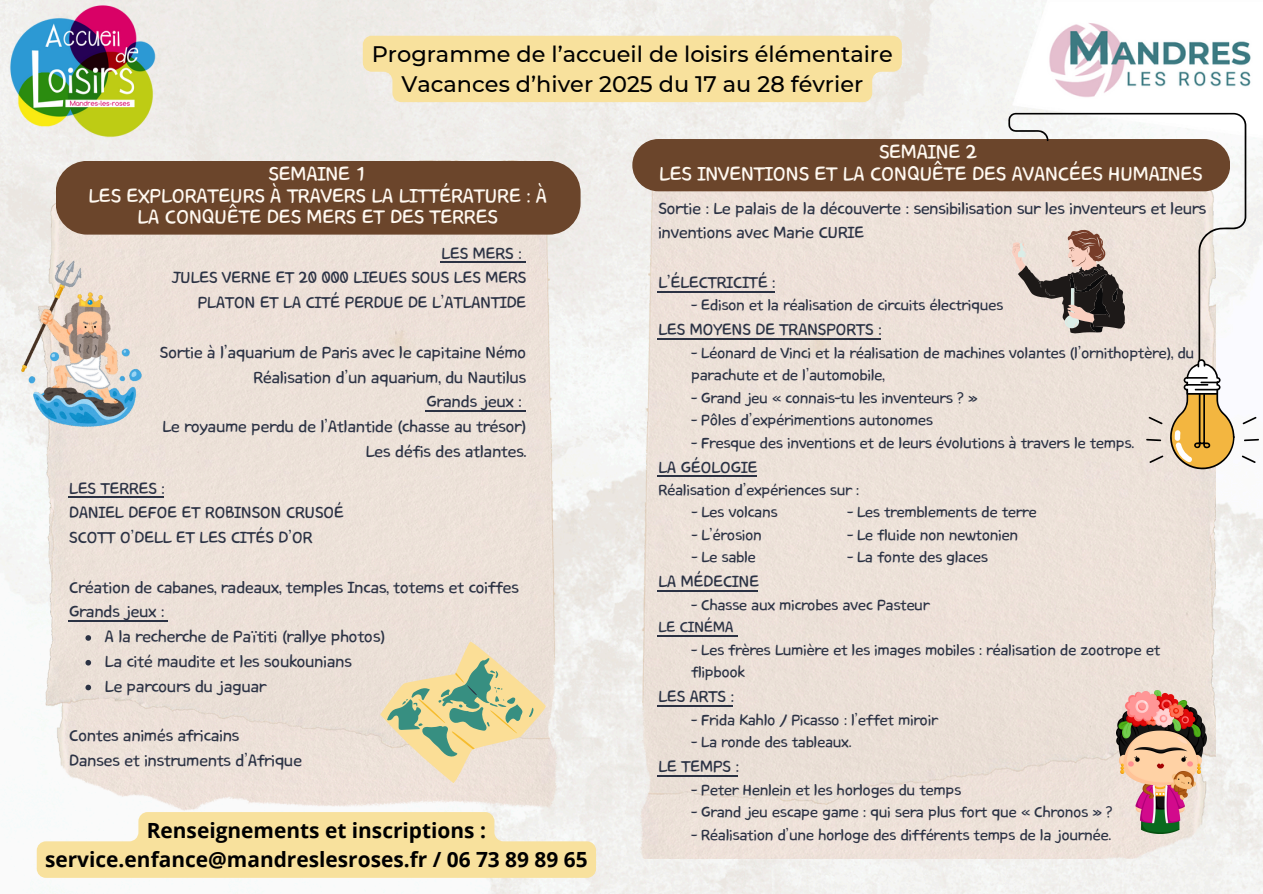
<style>
.page{position:relative;width:1263px;height:894px;background:#fff}
.page>*{position:absolute;margin:0;border:0;box-sizing:border-box;transform-origin:0 0}
.t1{font:25.5px/21.3px "Core Bandi Face";letter-spacing:-.09em;color:#fff9f1;text-align:center}
.t2{font:500 22.35px/30.3px "Montserrat";color:#000;text-align:center}
.t3{font:21px/24.8px "Core Bandi Face";letter-spacing:-.09em;color:#2b3244}
.t4{font:700 20.85px/29.2px "Open Sans";color:#000;text-align:center}
.t5{font:19.5px/22.5px "Core Bandi Face";letter-spacing:-.09em;color:#2b3244}
</style>
<div class="page">
<img style="left:0;top:0;width:1263px;height:893px">
<img style="left:1013px;top:0;width:250px;height:138px">
<img style="left:0;top:0;width:174px;height:144px">
<div style="left:640px;top:139px;width:576px;height:719px;background:#ece1d8"></div>
<div style="left:39px;top:161px;width:518px;height:650px;background:#ece1d8"></div>
<div style="left:56px;top:161px;width:525px;height:73px;background:#6b452b;border-radius:32px"></div>
<div style="left:632px;top:139px;width:598px;height:52px;background:#6b452b;border-radius:26px"></div>
<hr style="left:658px;top:291px;width:117px;height:1px;background:#2b3244">
<hr style="left:658px;top:338px;width:223px;height:1px;background:#2b3244">
<hr style="left:658px;top:475px;width:99px;height:1px;background:#2b3244">
<hr style="left:658px;top:590px;width:100px;height:1px;background:#2b3244">
<hr style="left:658px;top:635px;width:75px;height:1px;background:#2b3244">
<hr style="left:658px;top:705px;width:75px;height:1px;background:#2b3244">
<hr style="left:658px;top:774px;width:80px;height:2px;background:#2b3244">
<svg style="left:1008px;top:113px;width:238px;height:249px;fill:#ede1d9"></svg>
<svg style="left:1241px;top:455px;width:15px;height:8px"></svg>
<svg style="left:1242px;top:416px;width:15px;height:8px"></svg>
<svg style="left:1244px;top:438px;width:15px;height:3px"></svg>
<svg style="left:1146px;top:358px;width:88px;height:111px"></svg>
<svg style="left:1012px;top:229px;width:113px;height:105px"></svg>
<hr style="left:69px;top:496px;width:95px;height:1px;background:#2b3244">
<hr style="left:69px;top:620px;width:95px;height:1px;background:#2b3244">
<svg style="left:85px;top:635px;width:6px;height:5px"></svg>
<svg style="left:85px;top:659px;width:6px;height:6px"></svg>
<svg style="left:85px;top:684px;width:6px;height:6px"></svg>
<svg style="left:380px;top:640px;width:167px;height:142px"></svg>
<img style="left:22px;top:260px;width:119px;height:166px">
<img style="left:1116px;top:690px;width:90px;height:142px">
<div style="left:363px;top:36px;width:539px;height:66px;background:#f8e19d"></div>
<svg style="left:37px;top:811px;width:559px;height:66px"></svg>
<hr style="left:441px;top:262px;width:80px;height:1px;background:#2b3244">
<hr style="left:426px;top:410px;width:95px;height:1px;background:#2b3244">
<p class="t2" style="left:372px;top:38px;width:523px">Programme de l’accueil de loisirs élémentaire<br>Vacances d’hiver 2025 du 17 au 28 février</p>
<p class="t1" style="left:88px;top:164px;width:462px">SEMAINE 1<br>LES EXPLORATEURS À TRAVERS LA LITTÉRATURE : À<br>LA CONQUÊTE DES MERS ET DES TERRES</p>
<p class="t3" style="left:171px;top:241px;width:358px;text-align:right">LES MERS :<br>JULES VERNE ET 20 000 LIEUES SOUS LES MERS<br>PLATON ET LA CITÉ PERDUE DE L’ATLANTIDE</p>
<p class="t3" style="left:159px;top:340px;width:370px;text-align:right">Sortie à l’aquarium de Paris avec le capitaine Némo Réalisation d’un aquarium, du Nautilus<br>Grands jeux :<br>Le royaume perdu de l’Atlantide (chasse au trésor)<br>Les défis des atlantes.</p>
<p class="t3" style="left:69px;top:476px;width:278px">LES TERRES :<br>DANIEL DEFOE ET ROBINSON CRUSOÉ<br>SCOTT O’DELL ET LES CITÉS D’OR</p>
<p class="t3" style="left:69px;top:575px;width:453px">Création de cabanes, radeaux, temples Incas, totems et coiffes<br>Grands jeux :</p>
<p class="t3" style="left:104px;top:625px;width:284px">A la recherche de Païtiti (rallye photos)</p>
<p class="t3" style="left:104px;top:649px;width:250px">La cité maudite et les soukounians</p>
<p class="t3" style="left:104px;top:674px;width:164px">Le parcours du jaguar</p>
<p class="t3" style="left:69px;top:724px;width:236px">Contes animés africains<br>Danses et instruments d’Afrique</p>
<h2 class="t4" style="left:45px;top:814px;width:544px">Renseignements et inscriptions : service.enfance@mandreslesroses.fr / 06 73 89 89 65</h2>
<p class="t1" style="left:658px;top:142px;width:547px">SEMAINE 2<br>LES INVENTIONS ET LA CONQUÊTE DES AVANCÉES HUMAINES</p>
<h3 class="t3" style="left:658px;top:196px;width:551px">Sortie : Le palais de la découverte : sensibilisation sur les inventeurs et leurs inventions avec Marie CURIE</h3>
<p class="t3" style="left:658px;top:270px;width:120px">L’ÉLECTRICITÉ :</p>
<p class="t5" style="left:691px;top:295px;width:315px">- Edison et la réalisation de circuits électriques</p>
<h1 class="t3" style="left:658px;top:318px;width:227px">LES MOYENS DE TRANSPORTS :</h1>
<p class="t5" style="left:691px;top:342px;width:506px">- Léonard de Vinci et la réalisation de machines volantes (l’ornithoptère), du parachute et de l’automobile,</p>
<h4 class="t5" style="left:691px;top:387px;width:289px">- Grand jeu « connais-tu les inventeurs ? »</h4>
<p class="t5" style="left:691px;top:409px;width:245px">- Pôles d’expérimentions autonomes</p>
<p class="t5" style="left:691px;top:432px;width:446px">- Fresque des inventions et de leurs évolutions à travers le temps.</p>
<p class="t3" style="left:658px;top:455px;width:102px">LA GÉOLOGIE</p>
<p class="t5" style="left:658px;top:479px;width:204px">Réalisation d’expériences sur :</p>
<p class="t5" style="left:691px;top:501px;width:89px">- Les volcans</p>
<p class="t5" style="left:691px;top:524px;width:73px">- L’érosion</p>
<p class="t5" style="left:691px;top:546px;width:67px">- Le sable</p>
<p class="t5" style="left:847px;top:501px;width:193px">- Les tremblements de terre</p>
<p class="t5" style="left:847px;top:524px;width:174px">- Le fluide non newtonien</p>
<p class="t5" style="left:847px;top:546px;width:144px">- La fonte des glaces</p>
<p class="t3" style="left:658px;top:570px;width:104px">LA MÉDECINE</p>
<p class="t5" style="left:691px;top:594px;width:241px">- Chasse aux microbes avec Pasteur</p>
<p class="t5" style="left:658px;top:616px;width:79px">LE CINÉMA</p>
<p class="t5" style="left:691px;top:639px;width:472px">- Les frères Lumière et les images mobiles : réalisation de zootrope et flipbook</p>
<p class="t3" style="left:658px;top:684px;width:79px">LES ARTS :</p>
<p class="t5" style="left:691px;top:709px;width:249px">- Frida Kahlo / Picasso : l’effet miroir</p>
<p class="t5" style="left:691px;top:731px;width:163px">- La ronde des tableaux.</p>
<p class="t3" style="left:658px;top:754px;width:84px">LE TEMPS :</p>
<p class="t5" style="left:691px;top:778px;width:273px">- Peter Henlein et les horloges du temps</p>
<p class="t5" style="left:691px;top:801px;width:424px">- Grand jeu escape game : qui sera plus fort que « Chronos » ?</p>
<p class="t5" style="left:691px;top:823px;width:423px">- Réalisation d’une horloge des différents temps de la journée.</p>
</div>
